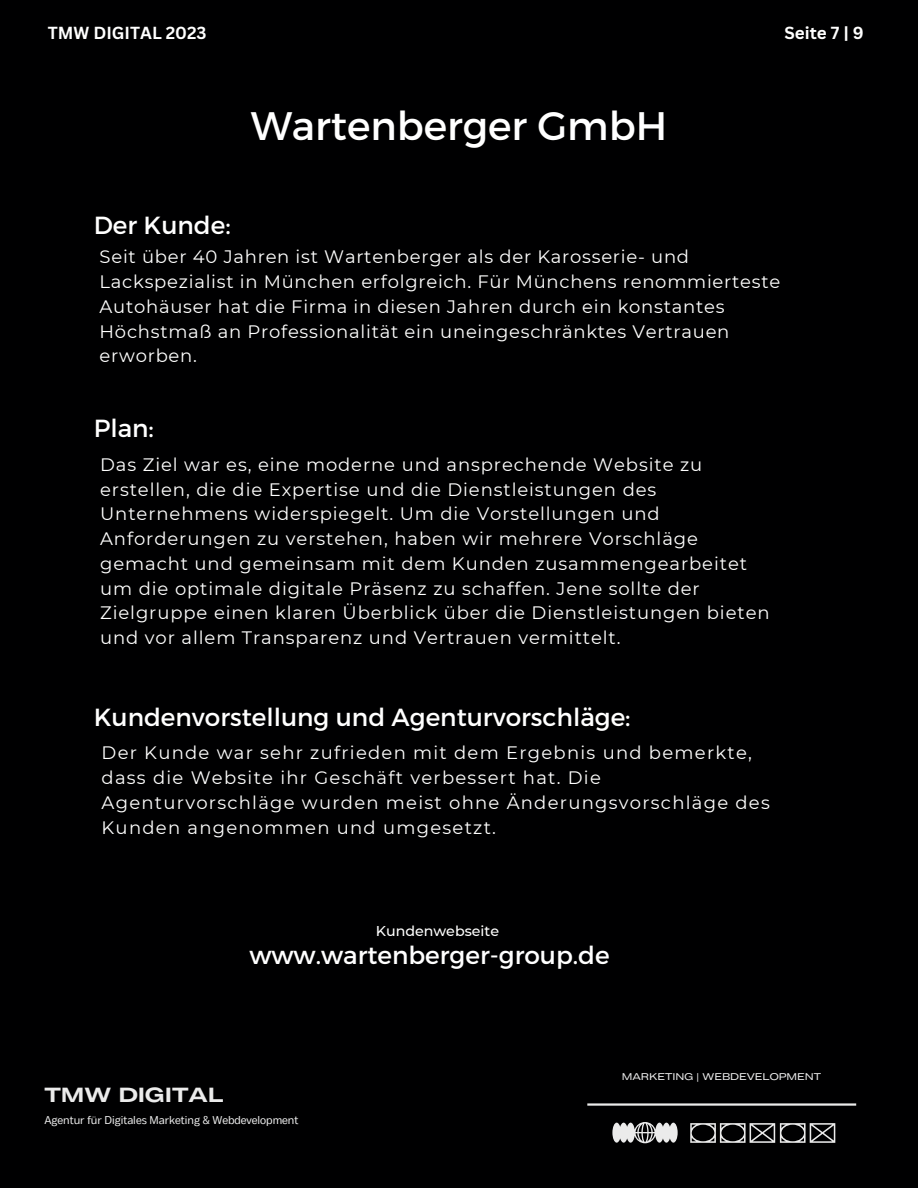
<style>
.page{position:relative;width:918px;height:1188px;background:#000001}
.page>*{position:absolute;margin:0;border:0;box-sizing:border-box;transform-origin:0 0}
.t1{font:39.75px "Montserrat";color:#fff}
.t2{font:24.75px "Montserrat";color:#fff}
.t3{font:700 20.55px "Body Text Large";color:#ebebeb}
.t4{font:18px/24.8px "Montserrat";letter-spacing:.05em;color:#fff}
.t5{font:18px/24.8px "Montserrat";letter-spacing:.07em;color:#fff}
.t6{font:700 16.95px "Canva Sans";color:#fff}
.t7{font:500 14.25px "Montserrat";color:#fff}
.t8{font:11.4px "Body Text";color:#ebebeb}
.t9{font:9.75px "Body Text Large";color:#ebebeb}
</style>
<div class="page">
<hr style="left:587px;top:1103px;width:269px;height:3px;background:#ebebeb">
<svg style="left:690px;top:1123px;width:145px;height:19px"></svg>
<svg style="left:612px;top:1122px;width:66px;height:21px"></svg>
<p class="t6" style="left:48px;top:21px;width:160px">TMW DIGITAL 2023</p>
<p class="t1" style="left:251px;top:100px;width:418px">Wartenberger GmbH</p>
<p class="t2" style="left:94px;top:209px;width:138px">Der Kunde:</p>
<p class="t6" style="left:784px;top:21px;width:81px">Seite 7 | 9</p>
<p class="t4" style="left:100px;top:245px;width:682px">Seit über 40 Jahren ist Wartenberger als der Karosserie- und Lackspezialist in München erfolgreich. Für Münchens renommierteste Autohäuser hat die Firma in diesen Jahren durch ein konstantes Höchstmaß an Professionalität ein uneingeschränktes Vertrauen erworben.</p>
<p class="t2" style="left:94px;top:412px;width:62px">Plan:</p>
<p class="t4" style="left:100px;top:452px;width:671px">Das Ziel war es, eine moderne und ansprechende Website zu erstellen, die die Expertise und die Dienstleistungen des Unternehmens widerspiegelt. Um die Vorstellungen und Anforderungen zu verstehen, haben wir mehrere Vorschläge gemacht und gemeinsam mit dem Kunden zusammengearbeitet um die optimale digitale Präsenz zu schaffen. Jene sollte der Zielgruppe einen klaren Überblick über die Dienstleistungen bieten und vor allem Transparenz und Vertrauen vermittelt.</p>
<p class="t2" style="left:94px;top:701px;width:538px">Kundenvorstellung und Agenturvorschläge:</p>
<p class="t5" style="left:102px;top:741px;width:670px">Der Kunde war sehr zufrieden mit dem Ergebnis und bemerkte, dass die Website ihr Geschäft verbessert hat. Die Agenturvorschläge wurden meist ohne Änderungsvorschläge des Kunden angenommen und umgesetzt.</p>
<p class="t7" style="left:376px;top:923px;width:125px">Kundenwebseite</p>
<p class="t2" style="left:249px;top:939px;width:362px">www.wartenberger-group.de</p>
<p class="t3" style="left:44px;top:1083px;width:181px">TMW DIGITAL</p>
<p class="t8" style="left:44px;top:1114px;width:256px">Agentur für Digitales Marketing &amp; Webdevelopment</p>
<p class="t9" style="left:622px;top:1071px;width:201px">MARKETING | WEBDEVELOPMENT</p>
</div>
